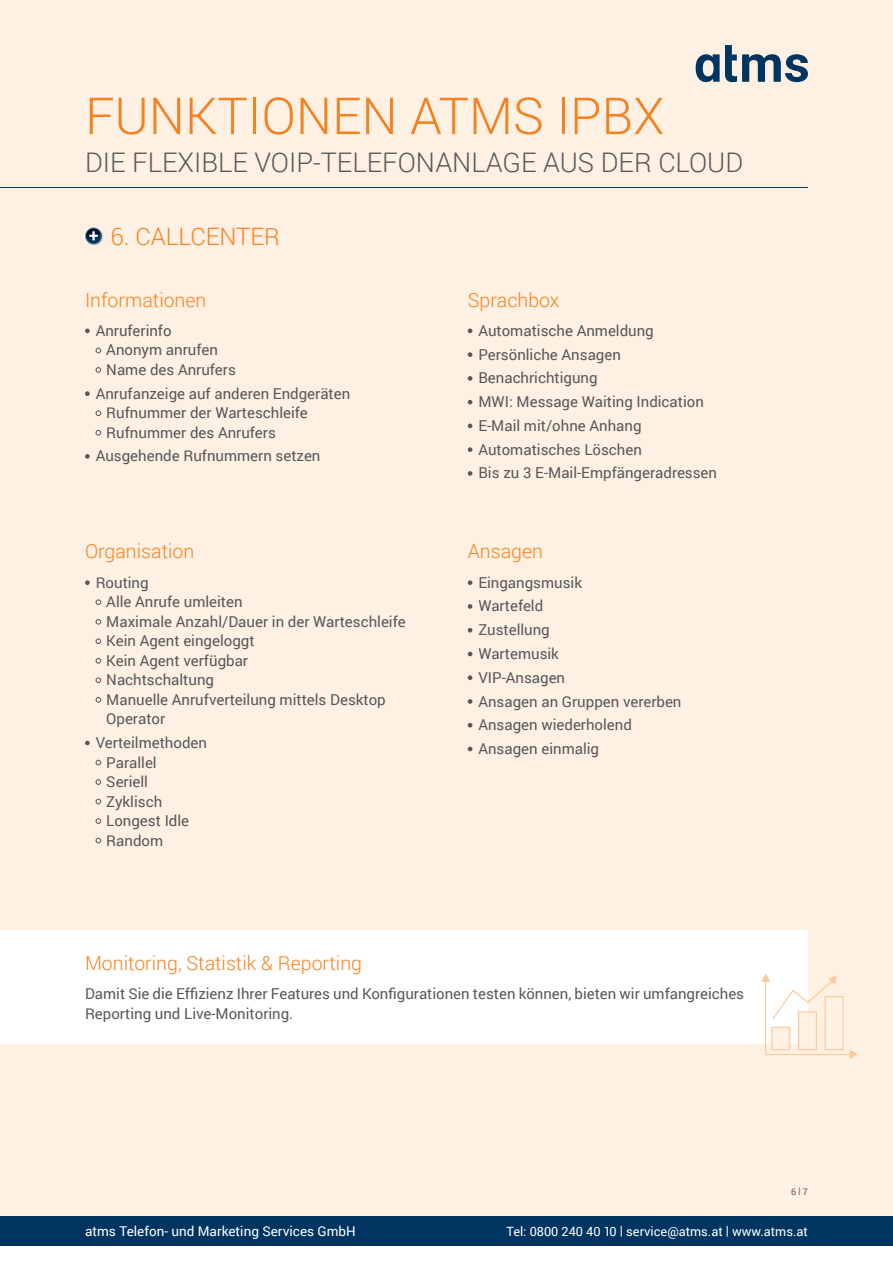
<style>
.page{position:relative;width:893px;height:1263px;background:#fff}
.page>*{position:absolute;margin:0;border:0;box-sizing:border-box;transform-origin:0 0}
.t1{font:300 51px "Roboto";color:#f58220}
.t2{font:300 27px "Roboto";color:#57585a}
.t3{font:300 24px "Roboto";color:#f58220}
.t4{font:300 19.5px "Roboto";color:#f58220}
.t5{font:15px/19.5px "Roboto";color:#57585a}
.t6{font:13.5px "Roboto";color:#fff}
.t7{font:12.75px "Roboto";color:#fff}
.t8{font:9px "Roboto";color:#57585a}
</style>
<div class="page">
<div style="left:0;top:0;width:893px;height:1219px;background:#fef0e2"></div>
<div style="left:0;top:930px;width:808px;height:114px;background:#fff"></div>
<svg style="left:696px;top:45px;width:112px;height:37px"></svg>
<div style="left:0;top:1216px;width:893px;height:30px;background:#003562"></div>
<hr style="left:0;top:187px;width:808px;height:1px;background:#003562">
<svg style="left:85px;top:329px;width:5px;height:4px"></svg>
<svg style="left:96px;top:348px;width:5px;height:5px"></svg>
<svg style="left:96px;top:367px;width:5px;height:6px"></svg>
<svg style="left:85px;top:391px;width:5px;height:5px"></svg>
<svg style="left:96px;top:410px;width:5px;height:6px"></svg>
<svg style="left:96px;top:430px;width:5px;height:5px"></svg>
<svg style="left:85px;top:454px;width:5px;height:5px"></svg>
<svg style="left:468px;top:329px;width:4px;height:4px"></svg>
<svg style="left:468px;top:352px;width:4px;height:5px"></svg>
<svg style="left:468px;top:376px;width:4px;height:5px"></svg>
<svg style="left:468px;top:400px;width:4px;height:4px"></svg>
<svg style="left:468px;top:424px;width:4px;height:4px"></svg>
<svg style="left:468px;top:447px;width:4px;height:5px"></svg>
<svg style="left:468px;top:471px;width:4px;height:5px"></svg>
<svg style="left:468px;top:580px;width:4px;height:5px"></svg>
<svg style="left:468px;top:604px;width:4px;height:5px"></svg>
<svg style="left:468px;top:628px;width:4px;height:4px"></svg>
<svg style="left:468px;top:652px;width:4px;height:4px"></svg>
<svg style="left:468px;top:675px;width:4px;height:5px"></svg>
<svg style="left:468px;top:699px;width:4px;height:5px"></svg>
<svg style="left:468px;top:723px;width:4px;height:4px"></svg>
<svg style="left:468px;top:747px;width:4px;height:4px"></svg>
<svg style="left:85px;top:580px;width:5px;height:5px"></svg>
<svg style="left:96px;top:599px;width:5px;height:6px"></svg>
<svg style="left:96px;top:619px;width:5px;height:5px"></svg>
<svg style="left:96px;top:638px;width:5px;height:6px"></svg>
<svg style="left:96px;top:658px;width:5px;height:5px"></svg>
<svg style="left:96px;top:677px;width:5px;height:6px"></svg>
<svg style="left:96px;top:697px;width:5px;height:5px"></svg>
<svg style="left:85px;top:741px;width:5px;height:4px"></svg>
<svg style="left:96px;top:760px;width:5px;height:5px"></svg>
<svg style="left:96px;top:779px;width:5px;height:6px"></svg>
<svg style="left:96px;top:799px;width:5px;height:5px"></svg>
<svg style="left:96px;top:818px;width:5px;height:6px"></svg>
<svg style="left:96px;top:838px;width:5px;height:5px"></svg>
<svg style="left:85px;top:227px;width:18px;height:18px"></svg>
<svg style="left:761px;top:974px;width:97px;height:85px"></svg>
<h1 class="t1" style="left:85px;top:81px;width:581px">FUNKTIONEN ATMS IPBX</h1>
<h2 class="t2" style="left:85px;top:143px;width:659px">DIE FLEXIBLE VOIP-TELEFONANLAGE AUS DER CLOUD</h2>
<h3 class="t3" style="left:111px;top:220px;width:56px">6. Callcenter</h3>
<h3 class="t4" style="left:85px;top:286px;width:123px">Informationen</h3>
<h3 class="t4" style="left:468px;top:286px;width:93px">Sprachbox</h3>
<p class="t5" style="left:106px;top:320px;width:131px;text-indent:-11px">Anruferinfo<br>Anonym anrufen<br>Name des Anrufers</p>
<p class="t5" style="left:106px;top:383px;width:245px;text-indent:-11px">Anrufanzeige auf anderen Endgeräten<br>Rufnummer der Warteschleife<br>Rufnummer des Anrufers</p>
<p class="t5" style="left:96px;top:446px;width:226px">Ausgehende Rufnummern setzen</p>
<p class="t5" style="left:478px;top:318px;width:240px;line-height:23.7px">Automatische Anmeldung<br>Persönliche Ansagen<br>Benachrichtigung<br>MWI: Message Waiting Indication<br>E-Mail mit/ohne Anhang<br>Automatisches Löschen<br>Bis zu 3 E-Mail-Empfängeradressen</p>
<h3 class="t4" style="left:85px;top:538px;width:111px">Organisation</h3>
<h3 class="t4" style="left:468px;top:538px;width:77px">Ansagen</h3>
<p class="t5" style="left:106px;top:572px;width:301px;text-indent:-11px">Routing<br>Alle Anrufe umleiten<br>Maximale Anzahl/Dauer in der Warteschleife<br>Kein Agent eingeloggt<br>Kein Agent verfügbar<br>Nachtschaltung<br>Manuelle Anrufverteilung mittels Desktop<br>Operator</p>
<p class="t5" style="left:106px;top:732px;width:102px;text-indent:-11px">Verteilmethoden<br>Parallel<br>Seriell<br>Zyklisch<br>Longest Idle<br>Random</p>
<h3 class="t4" style="left:85px;top:949px;width:279px">Monitoring, Statistik &amp; Reporting</h3>
<p class="t5" style="left:478px;top:570px;width:205px;line-height:23.7px">Eingangsmusik<br>Wartefeld<br>Zustellung<br>Wartemusik<br>VIP-Ansagen<br>Ansagen an Gruppen vererben<br>Ansagen wiederholend<br>Ansagen einmalig</p>
<p class="t5" style="left:85px;top:983px;width:661px">Damit Sie die Effizienz Ihrer Features und Konfigurationen testen können, bieten wir umfangreiches<br>Reporting und Live-Monitoring.</p>
<p class="t8" style="left:791px;top:1185px;width:18px">6 | 7</p>
<p class="t6" style="left:85px;top:1221px;width:272px">atms Telefon- und Marketing Services GmbH</p>
<p class="t7" style="left:506px;top:1222px;width:303px">Tel: 0800 240 40 10 | service@atms.at | www.atms.at</p>
</div>
